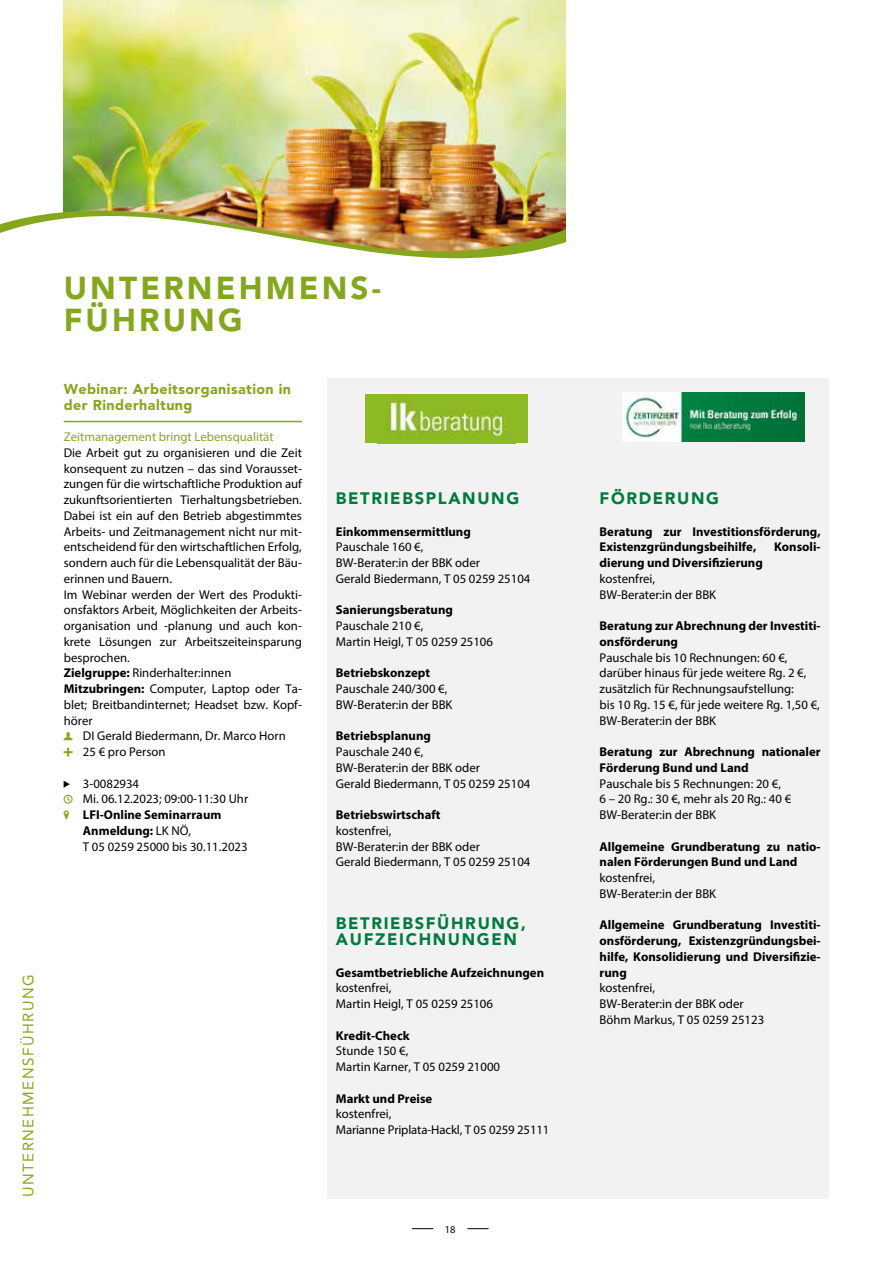
<style>
.page{position:relative;width:893px;height:1263px;background:#fff}
.page>*{position:absolute;margin:0;border:0;box-sizing:border-box;transform-origin:0 0}
.t1{font:900 31.5px/31.5px "Avenir LT Std";letter-spacing:.1em;color:#85a71e}
.t2{font:900 16.5px/15.8px "Avenir LT Std";letter-spacing:.1em;color:#007a3e}
.t3{font:15px "Avenir LT Std";letter-spacing:.1em;color:#85a71e}
.t4{font:900 14.25px/15.8px "Avenir LT Std";letter-spacing:.03em;color:#85a71e}
.t5{font:12.75px/15.8px "Myriad Pro";color:#000}
.t6{font:700 12.75px/15.8px "Myriad Pro";color:#000}
.t7{font:12.75px "Myriad Pro";color:#85a71e}
.t8{font:10.5px "Myriad Pro";color:#000}
.s1{font-weight:700}
.s2{color:#85a71e}
.s3{font-weight:400}
</style>
<div class="page">
<svg style="left:412px;top:1228px;width:21px;height:1px"></svg>
<svg style="left:468px;top:1228px;width:20px;height:1px"></svg>
<hr style="left:64px;top:421px;width:238px;height:1px;background:#85a71e">
<div style="left:327px;top:378px;width:502px;height:820px;background:#f2f2f2"></div>
<img style="left:623px;top:392px;width:182px;height:49px">
<div style="left:365px;top:395px;width:163px;height:48px;background:#8dba23"></div>
<img style="left:378px;top:395px;width:135px;height:48px">
<img style="left:64px;top:0;width:502px;height:209px">
<img style="left:0;top:209px;width:566px;height:50px">
<p class="t3" style="left:20px;top:1197px;width:224px;rotate:-90deg">UNTERNEHMENSFÜHRUNG</p>
<h1 class="t1" style="left:64px;top:272px;width:319px">UNTERNEHMENS-<br>FÜHRUNG</h1>
<p class="t4" style="left:64px;top:381px;width:229px">Webinar: Arbeitsorganisation in der Rinderhaltung</p>
<p class="t7" style="left:64px;top:429px;width:211px">Zeitmanagement bringt Lebensqualität</p>
<p class="t5" style="left:64px;top:444px;width:240px">Die Arbeit gut zu organisieren und die Zeit konsequent zu nutzen – das sind Vorausset&shy;zungen für die wirtschaftliche Produktion auf zukunftsorientierten Tierhaltungsbetrieben.<br>Dabei ist ein auf den Betrieb abgestimmtes Arbeits- und Zeitmanagement nicht nur mit&shy;entscheidend für den wirtschaftlichen Erfolg, sondern auch für die Lebensqualität der Bäu&shy;erinnen und Bauern.<br>Im Webinar werden der Wert des Produkti&shy;onsfaktors Arbeit, Möglichkeiten der Arbeits&shy;organisation und -planung und auch kon&shy;krete Lösungen zur Arbeitszeiteinsparung besprochen.<br><span class="s1">Zielgruppe:</span> Rinderhalter:innen <span class="s1">Mitzubringen:</span> Computer, Laptop oder Ta&shy;blet; Breitbandinternet; Headset bzw. Kopf&shy;hörer</p>
<p class="t5" style="left:64px;top:728px;width:224px"><span class="s2">◆▲</span> DI Gerald Biedermann, Dr. Marco Horn</p>
<p class="t5" style="left:64px;top:744px;width:103px"><span class="s2">●◆▲</span> 25 € pro Person</p>
<p class="t5" style="left:83px;top:775px;width:58px">3-0082934</p>
<p class="t5" style="left:64px;top:791px;width:186px"><span class="s2">▼</span> Mi. 06.12.2023; 09:00-11:30 Uhr</p>
<p class="t6" style="left:83px;top:806px;width:166px;text-indent:-19px"><span class="s2">■</span> LFI-Online Seminarraum<br>Anmeldung: <span class="s3">LK NÖ,<br>T 05 0259 25000 bis 30.11.2023</span></p>
<p class="t2" style="left:336px;top:490px;width:185px">BETRIEBSPLANUNG</p>
<p class="t6" style="left:336px;top:523px;width:136px">Einkommensermittlung</p>
<p class="t5" style="left:336px;top:539px;width:196px">Pauschale 160 €,<br>BW-Berater:in der BBK oder<br>Gerald Biedermann, T 05 0259 25104</p>
<p class="t6" style="left:336px;top:602px;width:119px">Sanierungsberatung</p>
<p class="t5" style="left:336px;top:618px;width:159px">Pauschale 210 €,<br>Martin Heigl, T 05 0259 25106</p>
<p class="t6" style="left:336px;top:665px;width:96px">Betriebskonzept</p>
<p class="t5" style="left:336px;top:681px;width:118px">Pauschale 240/300 €,<br>BW-Berater:in der BBK</p>
<p class="t6" style="left:336px;top:728px;width:97px">Betriebsplanung</p>
<p class="t5" style="left:336px;top:744px;width:196px">Pauschale 240 €,<br>BW-Berater:in der BBK oder<br>Gerald Biedermann, T 05 0259 25104</p>
<p class="t6" style="left:336px;top:806px;width:106px">Betriebswirtschaft</p>
<p class="t5" style="left:336px;top:822px;width:196px">kostenfrei,<br>BW-Berater:in der BBK oder<br>Gerald Biedermann, T 05 0259 25104</p>
<p class="t2" style="left:336px;top:916px;width:192px">BETRIEBSFÜHRUNG,<br>AUFZEICHNUNGEN</p>
<p class="t6" style="left:336px;top:964px;width:210px">Gesamtbetriebliche Aufzeichnungen</p>
<p class="t5" style="left:336px;top:980px;width:159px">kostenfrei,<br>Martin Heigl, T 05 0259 25106</p>
<p class="t6" style="left:336px;top:1027px;width:75px">Kredit-Check</p>
<p class="t5" style="left:336px;top:1043px;width:166px">Stunde 150 €,<br>Martin Karner, T 05 0259 21000</p>
<p class="t6" style="left:336px;top:1090px;width:98px">Markt und Preise</p>
<p class="t5" style="left:336px;top:1106px;width:215px">kostenfrei,<br>Marianne Priplata-Hackl, T 05 0259 25111</p>
<p class="t8" style="left:445px;top:1222px;width:12px">18</p>
<p class="t2" style="left:600px;top:490px;width:121px">FÖRDERUNG</p>
<p class="t6" style="left:600px;top:523px;width:223px">Beratung zur Investitionsförderung,<br>Existenzgründungsbeihilfe,</p>
<p class="t6" style="left:774px;top:539px;width:48px">Konsoli-</p>
<p class="t6" style="left:600px;top:554px;width:165px">dierung und Diversifizierung</p>
<p class="t5" style="left:600px;top:570px;width:118px">kostenfrei,<br>BW-Berater:in der BBK</p>
<p class="t6" style="left:600px;top:617px;width:223px">Beratung zur Abrechnung der Investiti&shy;onsförderung</p>
<p class="t5" style="left:600px;top:649px;width:222px">Pauschale bis 10 Rechnungen: 60 €, darüber hinaus für jede weitere Rg. 2 €, zusätzlich für Rechnungsaufstellung:<br>bis 10 Rg. 15 €, für jede weitere Rg. 1,50 €, BW-Berater:in der BBK</p>
<p class="t6" style="left:600px;top:743px;width:223px">Beratung zur Abrechnung nationaler<br>Förderung Bund und Land</p>
<p class="t5" style="left:600px;top:775px;width:193px">Pauschale bis 5 Rechnungen: 20 €,<br>6 – 20 Rg.: 30 €, mehr als 20 Rg.: 40 €<br>BW-Berater:in der BBK</p>
<p class="t6" style="left:600px;top:838px;width:223px">Allgemeine Grundberatung zu natio&shy;nalen Förderungen Bund und Land</p>
<p class="t5" style="left:600px;top:870px;width:118px">kostenfrei,<br>BW-Berater:in der BBK</p>
<p class="t6" style="left:600px;top:917px;width:223px;text-align:justify">Allgemeine Grundberatung Investiti&shy;onsförderung, Existenzgründungsbei&shy;hilfe, Konsolidierung und Diversifizie&shy;rung</p>
<p class="t5" style="left:600px;top:980px;width:166px">kostenfrei,<br>BW-Berater:in der BBK oder<br>Böhm Markus, T 05 0259 25123</p>
</div>
